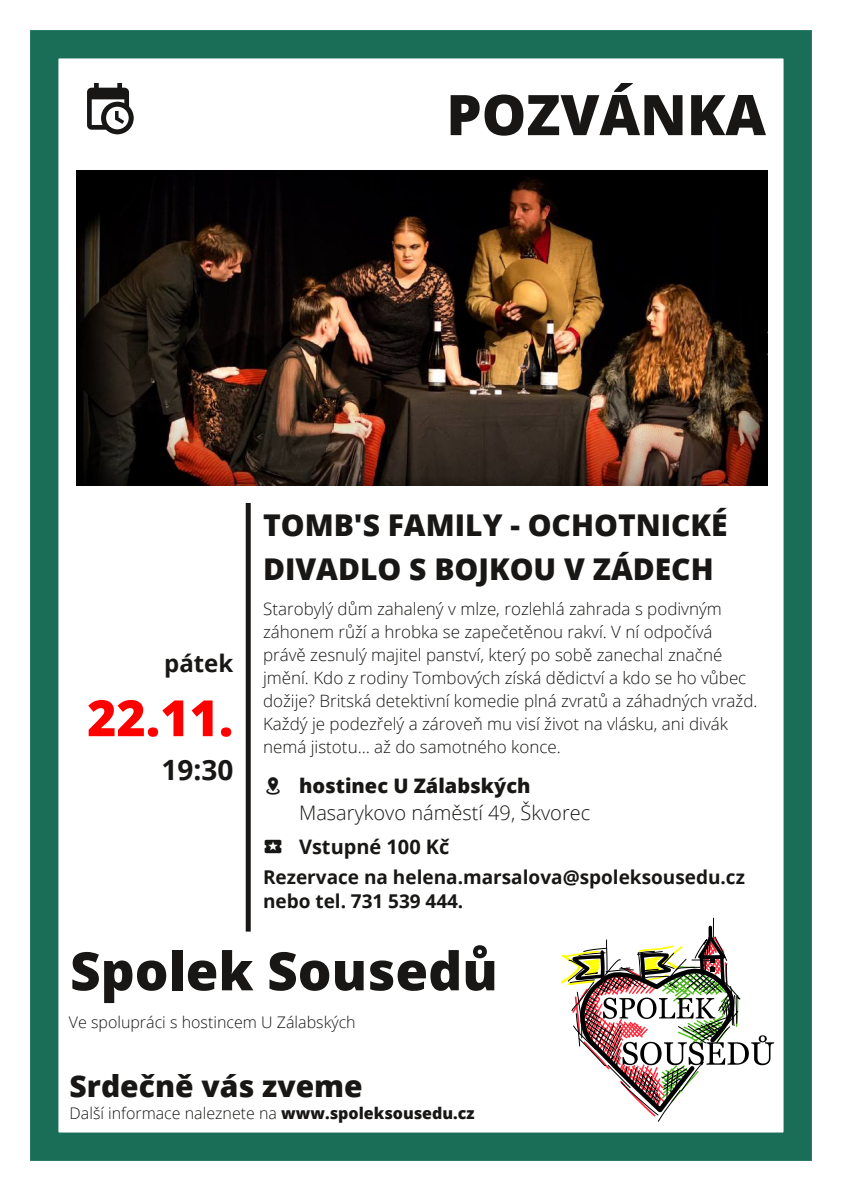
<style>
.page{position:relative;width:842px;height:1191px;background:#fff}
.page>*{position:absolute;margin:0;border:0;box-sizing:border-box;transform-origin:0 0}
.t1{font:800 56px "Open Sans";color:#181715}
.t2{font:800 53px "Open Sans";color:#181715}
.t3{font:800 50px "Open Sans";color:#f00}
.t4{font:800 30px/44px "Open Sans";color:#181715}
.t5{font:700 28px "Open Sans";color:#181715}
.t6{font:700 24px "Open Sans";color:#181715}
.t7{font:300 20px "Open Sans";color:#181715}
.t8{font:800 20px "Open Sans";color:#181715}
.t9{font:700 20px "Open Sans";color:#181715}
.t10{font:700 19px/24px "Open Sans";color:#181715}
.t11{font:300 17px/23px "Open Sans";color:#181715}
.t12{font:300 16px "Open Sans";color:#181715}
.s1{font-weight:800}
</style>
<div class="page">
<div style="left:30px;top:30px;width:782px;height:1130px;border:28px solid #1a6e58"></div>
<div style="left:246px;top:503px;width:5px;height:428px;background:#181715"></div>
<svg style="left:561px;top:918px;width:213px;height:203px"></svg>
<img style="left:77px;top:170px;width:690px;height:315px">
<h1 class="t1" style="left:446px;top:75px;width:321px">POZVÁNKA</h1>
<h3 class="t6" style="left:164px;top:646px;width:71px">pátek</h3>
<h3 class="t3" style="left:87px;top:683px;width:148px">22.11.</h3>
<h3 class="t5" style="left:161px;top:750px;width:73px">19:30</h3>
<h3 class="t4" style="left:263px;top:503px;width:466px">TOMB'S FAMILY - OCHOTNICKÉ<br>DIVADLO S BOJKOU V ZÁDECH</h3>
<p class="t11" style="left:263px;top:597px;width:496px">Starobylý dům zahalený v mlze, rozlehlá zahrada s podivným záhonem růží a hrobka se zapečetěnou rakví. V ní odpočívá právě zesnulý majitel panství, který po sobě zanechal značné jmění. Kdo z rodiny Tombových získá dědictví a kdo se ho vůbec dožije? Britská detektivní komedie plná zvratů a záhadných vražd.<br>Každý je podezřelý a zároveň mu visí život na vlásku, ani divák nemá jistotu… až do samotného konce.</p>
<p class="t8" style="left:299px;top:772px;width:233px">hostinec U Zálabských</p>
<p class="t7" style="left:299px;top:799px;width:293px">Masarykovo náměstí 49, Škvorec</p>
<p class="t9" style="left:299px;top:832px;width:152px">Vstupné 100 Kč</p>
<p class="t10" style="left:263px;top:864px;width:483px">Rezervace na helena.marsalova@spoleksousedu.cz nebo tel. 731 539 444.</p>
<h2 class="t2" style="left:70px;top:933px;width:429px">Spolek Sousedů</h2>
<p class="t12" style="left:69px;top:1010px;width:288px">Ve spolupráci s hostincem U Zálabských</p>
<h3 class="t4" style="left:70px;top:1063px;width:295px">Srdečně vás zveme</h3>
<p class="t12" style="left:70px;top:1101px;width:406px">Další informace naleznete na <span class="s1">www.spoleksousedu.cz</span></p>
</div>
